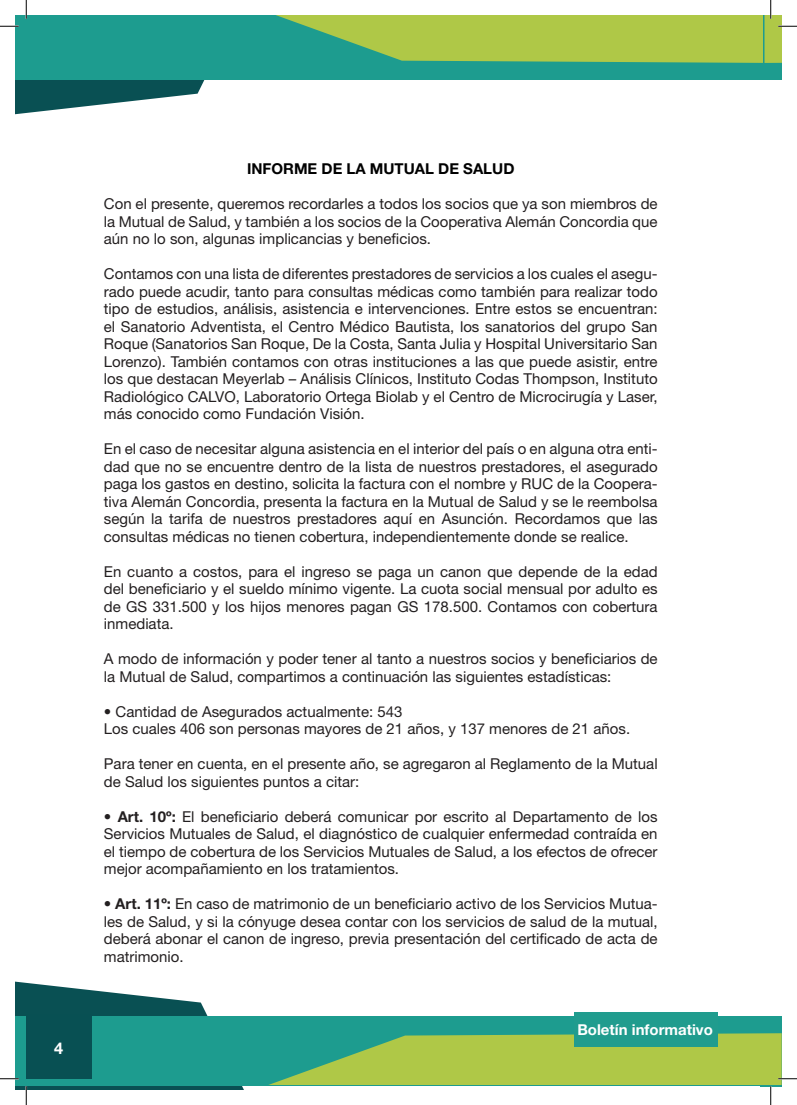
<style>
.page{position:relative;width:797px;height:1105px;background:#fff}
.page>*{position:absolute;margin:0;border:0;box-sizing:border-box;transform-origin:0 0}
.t1{font:700 16.25px "Helvetica Neue LT Std";color:#fff}
.Texto_corrido{font:15px/17.5px "Helvetica Neue LT Std";color:#231f20;text-align:justify}
.Texto_corrido-2{font:700 15px "Helvetica Neue LT Std";color:#000}
.t2{font:700 15px "Helvetica Neue LT Std";color:#fff}
.s1{font-weight:700}
</style>
<div class="page">
<div style="left:16px;top:1017px;width:765px;height:69px;background:#1d9c8f"></div>
<div style="left:574px;top:1012px;width:143px;height:35px;background:#209c8e"></div>
<div style="left:16px;top:16px;width:763px;height:64px;background:#1d9c8f"></div>
<div style="left:763px;top:16px;width:18px;height:63px;background:#1d9c8f"></div>
<svg style="left:0;top:0;width:243px;height:115px"></svg>
<svg style="left:0;top:981px;width:246px;height:124px"></svg>
<svg style="left:265px;top:0;width:532px;height:63px"></svg>
<svg style="left:268px;top:1033px;width:529px;height:72px"></svg>
<p class="t1" style="left:54px;top:1038px;width:11px">4</p>
<p class="Texto_corrido-2" style="left:247px;top:160px;width:269px">INFORME DE LA MUTUAL DE SALUD</p>
<p class="Texto_corrido" style="left:104px;top:195px;width:555px">Con el presente, queremos recordarles a todos los socios que ya son miembros de la Mutual de Salud, y también a los socios de la Cooperativa Alemán Concordia que aún no lo son, algunas implicancias y beneficios.</p>
<p class="Texto_corrido" style="left:104px;top:265px;width:555px">Contamos con una lista de diferentes prestadores de servicios a los cuales el asegu&shy;rado puede acudir, tanto para consultas médicas como también para realizar todo tipo de estudios, análisis, asistencia e intervenciones. Entre estos se encuentran: el Sanatorio Adventista, el Centro Médico Bautista, los sanatorios del grupo San Roque (Sanatorios San Roque, De la Costa, Santa Julia y Hospital Universitario San Lorenzo). También contamos con otras instituciones a las que puede asistir, entre los que destacan Meyerlab – Análisis Clínicos, Instituto Codas Thompson, Instituto Radiológico CALVO, Laboratorio Ortega Biolab y el Centro de Microcirugía y Laser, más conocido como Fundación Visión.</p>
<p class="Texto_corrido" style="left:104px;top:440px;width:555px">En el caso de necesitar alguna asistencia en el interior del país o en alguna otra enti&shy;dad que no se encuentre dentro de la lista de nuestros prestadores, el asegurado paga los gastos en destino, solicita la factura con el nombre y RUC de la Coopera&shy;tiva Alemán Concordia, presenta la factura en la Mutual de Salud y se le reembolsa según la tarifa de nuestros prestadores aquí en Asunción. Recordamos que las consultas médicas no tienen cobertura, independientemente donde se realice.</p>
<p class="Texto_corrido" style="left:104px;top:562px;width:555px">En cuanto a costos, para el ingreso se paga un canon que depende de la edad del beneficiario y el sueldo mínimo vigente. La cuota social mensual por adulto es de GS 331.500 y los hijos menores pagan GS 178.500. Contamos con cobertura inmediata.</p>
<p class="Texto_corrido" style="left:104px;top:650px;width:555px">A modo de información y poder tener al tanto a nuestros socios y beneficiarios de la Mutual de Salud, compartimos a continuación las siguientes estadísticas:</p>
<p class="Texto_corrido" style="left:104px;top:702px;width:300px">• Cantidad de Asegurados actualmente: 543</p>
<p class="Texto_corrido" style="left:104px;top:720px;width:528px">Los cuales 406 son personas mayores de 21 años, y 137 menores de 21 años.</p>
<p class="Texto_corrido" style="left:104px;top:755px;width:555px">Para tener en cuenta, en el presente año, se agregaron al Reglamento de la Mutual de Salud los siguientes puntos a citar:</p>
<p class="Texto_corrido" style="left:104px;top:807px;width:555px"><span class="s1">• Art. 10º:</span> El beneficiario deberá comunicar por escrito al Departamento de los Servicios Mutuales de Salud, el diagnóstico de cualquier enfermedad contraída en el tiempo de cobertura de los Servicios Mutuales de Salud, a los efectos de ofrecer mejor acompañamiento en los tratamientos.</p>
<p class="Texto_corrido" style="left:104px;top:895px;width:555px"><span class="s1">• Art. 11º:</span> En caso de matrimonio de un beneficiario activo de los Servicios Mutua&shy;les de Salud, y si la cónyuge desea contar con los servicios de salud de la mutual, deberá abonar el canon de ingreso, previa presentación del certificado de acta de matrimonio.</p>
<p class="t2" style="left:577px;top:1020px;width:137px">Boletín informativo</p>
</div>
